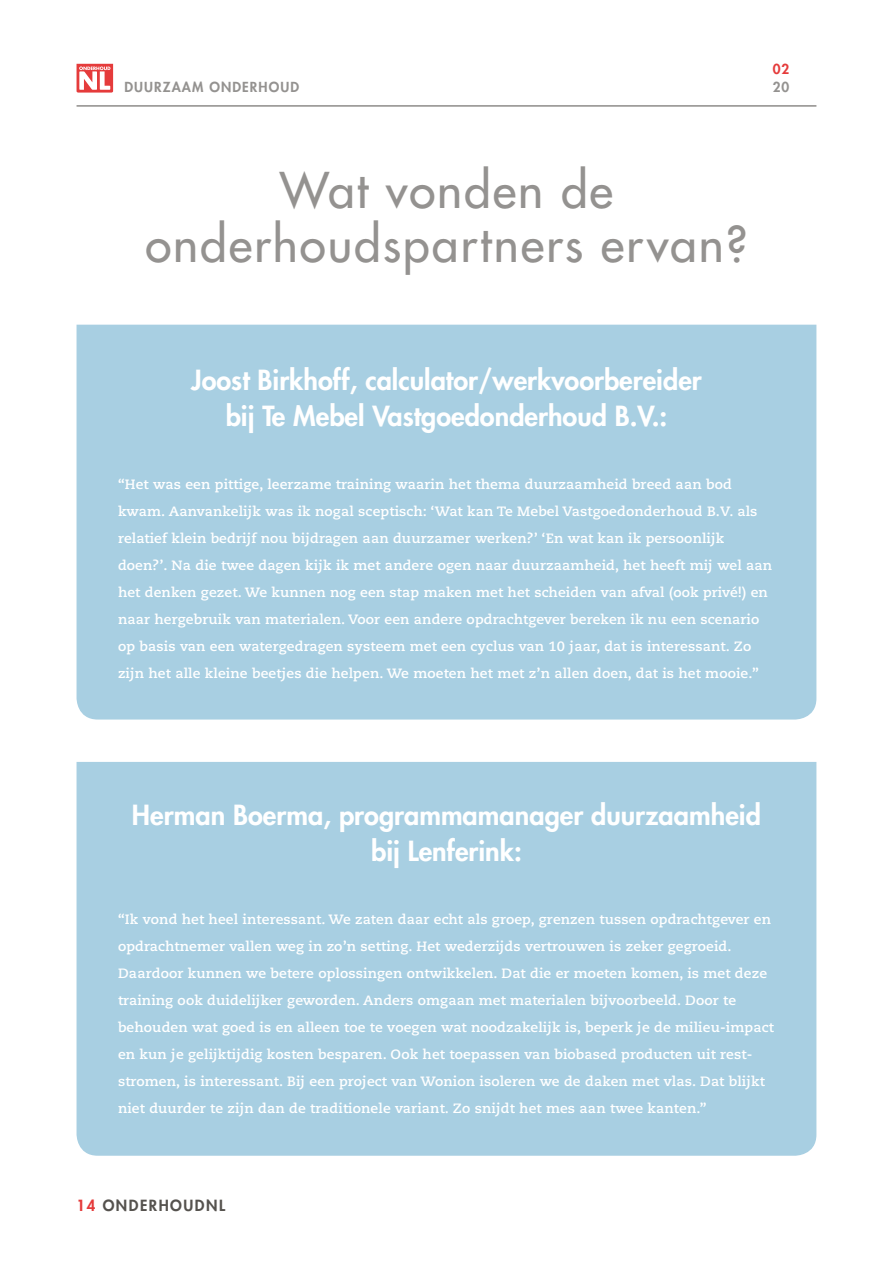
<style>
.page{position:relative;width:893px;height:1263px;background:#fff}
.page>*{position:absolute;margin:0;border:0;box-sizing:border-box;transform-origin:0 0}
.t1{font:48px/54px "Futura";letter-spacing:.04em;color:#949290;text-align:center}
.t2{font:800 27px/36px "Futura";color:#fff;text-align:center}
.t3{font:800 15px "Futura";letter-spacing:.1em;color:#55524e}
.t4{font:700 13.5px/27px "Caecilia LT Std";letter-spacing:.01em;color:#fff}
.t5{font:800 13.5px "Futura";letter-spacing:.08em;color:#949290}
.t6{font:800 13.5px "Futura";color:#e53b3b}
.s1{color:#e53b3b}
</style>
<div class="page">
<div style="left:77px;top:325px;width:739px;height:394px;background:#a8cfe2"></div>
<div style="left:77px;top:762px;width:739px;height:394px;background:#a8cfe2"></div>
<svg style="left:77px;top:64px;width:36px;height:29px"></svg>
<hr style="left:77px;top:106px;width:739px;height:1px;background:#55524e">
<p class="t6" style="left:773px;top:61px;width:18px">02</p>
<p class="t5" style="left:124px;top:79px;width:176px">DUURZAAM ONDERHOUD</p>
<p class="t5" style="left:773px;top:79px;width:18px">20</p>
<h1 class="t1" style="left:145px;top:163px;width:604px">Wat vonden de onderhoudspartners ervan?</h1>
<h2 class="t2" style="left:191px;top:362px;width:512px">Joost Birkhoff, calculator/werkvoorbereider bij Te Mebel Vastgoedonderhoud B.V.:</h2>
<p class="t4" style="left:118px;top:471px;width:656px">“Het was een pittige, leerzame training waarin het thema duurzaamheid breed aan bod kwam. Aanvankelijk was ik nogal sceptisch: ‘Wat kan Te Mebel Vastgoedonderhoud B.V. als relatief klein bedrijf nou bijdragen aan duurzamer werken?’ ‘En wat kan ik persoonlijk doen?’. Na die twee dagen kijk ik met andere ogen naar duurzaamheid, het heeft mij wel aan het denken gezet. We kunnen nog een stap maken met het scheiden van afval (ook privé!) en naar hergebruik van materialen. Voor een andere opdrachtgever bereken ik nu een scenario op basis van een watergedragen systeem met een cyclus van 10 jaar, dat is interessant. Zo zijn het alle kleine beetjes die helpen. We moeten het met z’n allen doen, dat is het mooie.”</p>
<h2 class="t2" style="left:132px;top:797px;width:630px">Herman Boerma, programmamanager duurzaamheid bij Lenferink:</h2>
<p class="t4" style="left:118px;top:906px;width:657px">“Ik vond het heel interessant. We zaten daar echt als groep, grenzen tussen opdrachtgever en opdrachtnemer vallen weg in zo’n setting. Het wederzijds vertrouwen is zeker gegroeid.<br>Daardoor kunnen we betere oplossingen ontwikkelen. Dat die er moeten komen, is met deze training ook duidelijker geworden. Anders omgaan met materialen bijvoorbeeld. Door te behouden wat goed is en alleen toe te voegen wat noodzakelijk is, beperk je de milieu-impact en kun je gelijktijdig kosten besparen. Ook het toepassen van biobased producten uit rest&shy;stromen, is interessant. Bij een project van Wonion isoleren we de daken met vlas. Dat blijkt niet duurder te zijn dan de traditionele variant. Zo snijdt het mes aan twee kanten.”</p>
<p class="t3" style="left:77px;top:1196px;width:150px"><span class="s1">14</span> ONDERHOUDNL</p>
</div>
